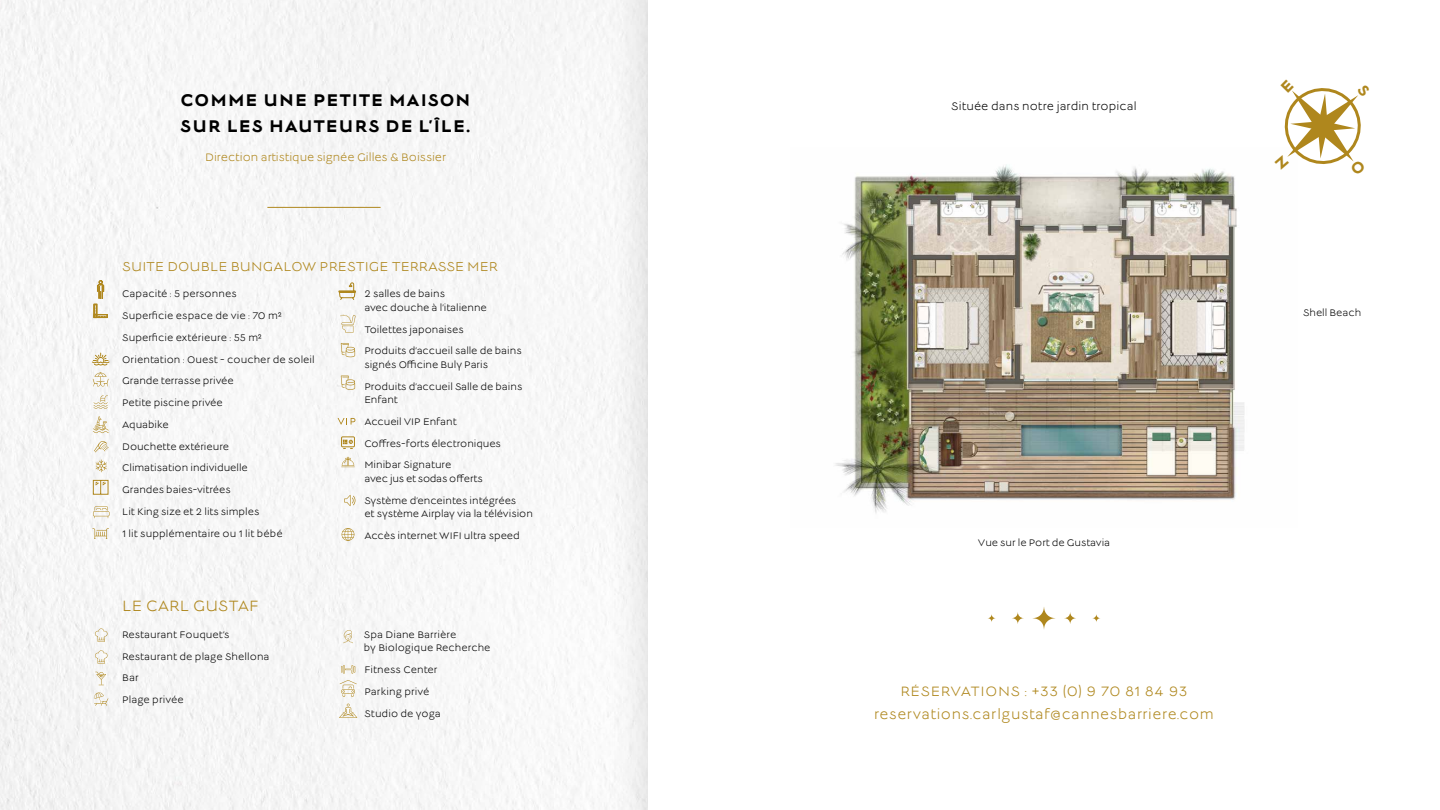
<style>
.page{position:relative;width:1440px;height:810px;background:#fff}
.page>*{position:absolute;margin:0;border:0;box-sizing:border-box;transform-origin:0 0}
.t1{font:700 18.75px/26.2px "Lucien";letter-spacing:.06em;color:#000}
.t2{font:16.5px "Lucien";letter-spacing:.01em;color:#af871d}
.t3{font:15px/22.5px "Lucien";letter-spacing:.04em;color:#af871d;text-align:center}
.t4{font:14.25px "Lucien";letter-spacing:.01em;color:#af871d}
.t5{font:12px "Lucien";color:#af871d}
.t6{font:12px "Lucien";letter-spacing:.01em;color:#000}
.t7{font:10.5px/21.8px "Lucien";color:#000}
</style>
<div class="page">
<img style="left:0;top:0;width:606px;height:810px">
<div style="left:606px;top:0;width:834px;height:810px;background:#f3f3f3"></div>
<div style="left:648px;top:0;width:792px;height:810px;background:#fff"></div>
<img style="left:835px;top:164px;width:410px;height:349px">
<svg style="left:1033px;top:607px;width:22px;height:22px"></svg>
<svg style="left:1012px;top:612px;width:12px;height:12px"></svg>
<svg style="left:1064px;top:612px;width:12px;height:12px"></svg>
<svg style="left:988px;top:614px;width:8px;height:8px"></svg>
<svg style="left:1092px;top:614px;width:8px;height:8px"></svg>
<svg style="left:93px;top:506px;width:16px;height:12px"></svg>
<svg style="left:341px;top:457px;width:14px;height:10px"></svg>
<svg style="left:92px;top:528px;width:17px;height:11px"></svg>
<svg style="left:94px;top:304px;width:14px;height:14px"></svg>
<svg style="left:342px;top:528px;width:12px;height:13px"></svg>
<svg style="left:92px;top:352px;width:18px;height:14px"></svg>
<svg style="left:98px;top:280px;width:6px;height:18px"></svg>
<svg style="left:94px;top:395px;width:14px;height:14px"></svg>
<div style="left:341px;top:437px;width:14px;height:10px;border:1px solid #af871d"></div>
<svg style="left:343px;top:440px;width:10px;height:9px"></svg>
<svg style="left:340px;top:315px;width:16px;height:18px"></svg>
<svg style="left:341px;top:343px;width:14px;height:14px"></svg>
<svg style="left:341px;top:376px;width:14px;height:14px"></svg>
<svg style="left:93px;top:480px;width:16px;height:15px"></svg>
<svg style="left:93px;top:372px;width:16px;height:15px"></svg>
<svg style="left:94px;top:441px;width:15px;height:11px"></svg>
<svg style="left:338px;top:282px;width:18px;height:18px"></svg>
<svg style="left:96px;top:460px;width:11px;height:12px"></svg>
<svg style="left:344px;top:495px;width:11px;height:11px"></svg>
<svg style="left:93px;top:416px;width:16px;height:17px"></svg>
<svg style="left:338px;top:418px;width:17px;height:7px"></svg>
<svg style="left:95px;top:629px;width:13px;height:13px"></svg>
<svg style="left:94px;top:692px;width:14px;height:14px"></svg>
<svg style="left:343px;top:630px;width:10px;height:13px"></svg>
<svg style="left:340px;top:680px;width:17px;height:17px"></svg>
<svg style="left:95px;top:672px;width:11px;height:14px"></svg>
<svg style="left:341px;top:665px;width:14px;height:9px"></svg>
<svg style="left:339px;top:704px;width:18px;height:14px"></svg>
<svg style="left:95px;top:650px;width:13px;height:14px"></svg>
<hr style="left:267px;top:207px;width:114px;height:1px;background:#af871d">
<svg style="left:1284px;top:88px;width:77px;height:76px"></svg>
<h1 class="t1" style="left:180px;top:88px;width:292px">COMME UNE PETITE MAISON<br>SUR LES HAUTEURS DE L’ÎLE.</h1>
<p class="t5" style="left:205px;top:151px;width:243px">Direction artistique signée Gilles &amp; Boissier</p>
<h3 class="t4" style="left:122px;top:260px;width:377px">SUITE DOUBLE BUNGALOW PRESTIGE TERRASSE MER</h3>
<p class="t7" style="left:122px;top:284px;width:194px">Capacité : 5 personnes<br>Superficie espace de vie : 70 m²<br>Superficie extérieure : 55 m²<br>Orientation : Ouest - coucher de soleil<br>Grande terrasse privée<br>Petite piscine privée<br>Aquabike<br>Douchette extérieure<br>Climatisation individuelle<br>Grandes baies-vitrées<br>Lit King size et 2 lits simples<br>1 lit supplémentaire ou 1 lit bébé</p>
<p class="t7" style="left:364px;top:288px;width:124px;line-height:13.5px">2 salles de bains<br>avec douche à l’italienne</p>
<p class="t7" style="left:364px;top:319px;width:159px">Toilettes japonaises<br>Produits d’accueil salle de bains</p>
<p class="t7" style="left:364px;top:354px;width:159px">signés Officine Buly Paris<br>Produits d’accueil Salle de bains</p>
<p class="t7" style="left:364px;top:390px;width:138px">Enfant<br>Accueil VIP Enfant<br>Coffres-forts électroniques<br>Minibar Signature</p>
<p class="t7" style="left:364px;top:468px;width:153px">avec jus et sodas offerts<br>Système d’enceintes intégrées</p>
<p class="t7" style="left:364px;top:504px;width:170px">et système Airplay via la télévision<br>Accès internet WIFI ultra speed</p>
<h2 class="t2" style="left:122px;top:599px;width:138px">LE CARL GUSTAF</h2>
<p class="t7" style="left:122px;top:624px;width:149px">Restaurant Fouquet’s<br>Restaurant de plage Shellona<br>Bar<br>Plage privée</p>
<p class="t7" style="left:364px;top:629px;width:128px;line-height:13.5px">Spa Diane Barrière<br>by Biologique Recherche</p>
<p class="t7" style="left:364px;top:660px;width:78px">Fitness Center<br>Parking privé<br>Studio de yoga</p>
<p class="t6" style="left:951px;top:101px;width:187px">Située dans notre jardin tropical</p>
<p class="t7" style="left:978px;top:532px;width:134px">Vue sur le Port de Gustavia</p>
<h3 class="t3" style="left:874px;top:681px;width:341px">RÉSERVATIONS : +33 (0) 9 70 81 84 93 reservations.carlgustaf@cannesbarriere.com</h3>
<p class="t7" style="left:1303px;top:303px;width:60px">Shell Beach</p>
</div>
